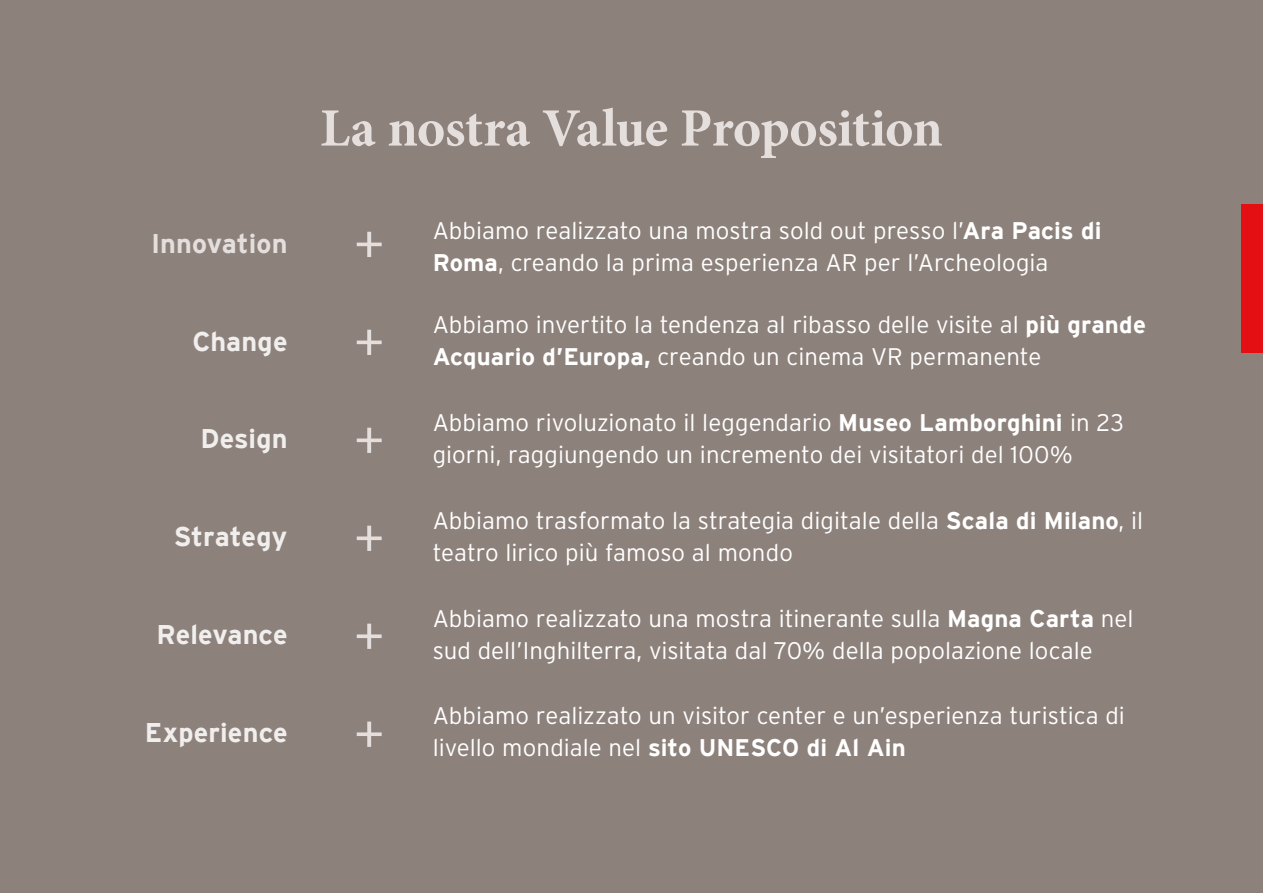
<style>
.page{position:relative;width:1263px;height:893px;background:#8d817b}
.page>*{position:absolute;margin:0;border:0;box-sizing:border-box;transform-origin:0 0}
.t1{font:700 54px "Minion Pro";letter-spacing:-.015em;color:#e4dedc}
.t2{font:700 27px "Interstate";letter-spacing:.005em;color:#f1eeee}
.t3{font:700 27px "Interstate";letter-spacing:.005em;color:#e4dedc}
.t4{font:300 24px/31.7px "Interstate";color:#fff}
.s1{font-weight:700}
</style>
<div class="page">
<svg style="left:357px;top:232px;width:25px;height:25px"></svg>
<svg style="left:357px;top:330px;width:25px;height:25px"></svg>
<svg style="left:357px;top:428px;width:25px;height:25px"></svg>
<svg style="left:357px;top:526px;width:25px;height:25px"></svg>
<svg style="left:357px;top:624px;width:25px;height:25px"></svg>
<svg style="left:357px;top:722px;width:25px;height:25px"></svg>
<div style="left:1242px;top:204px;width:21px;height:148px;background:#e30f13"></div>
<p class="t3" style="left:151px;top:228px;width:138px">Innovation</p>
<p class="t2" style="left:192px;top:326px;width:97px">Change</p>
<p class="t2" style="left:200px;top:424px;width:89px">Design</p>
<p class="t2" style="left:174px;top:522px;width:115px">Strategy</p>
<p class="t2" style="left:157px;top:620px;width:132px">Relevance</p>
<p class="t2" style="left:145px;top:718px;width:144px">Experience</p>
<h1 class="t1" style="left:320px;top:90px;width:624px">La nostra Value Proposition</h1>
<p class="t4" style="left:433px;top:215px;width:670px">Abbiamo realizzato una mostra sold out presso l’<span class="s1">Ara Pacis di<br>Roma</span>, creando la prima esperienza AR per l’Archeologia</p>
<p class="t4" style="left:433px;top:309px;width:715px">Abbiamo invertito la tendenza al ribasso delle visite al <span class="s1">più grande<br>Acquario d’Europa,</span> creando un cinema VR permanente</p>
<p class="t4" style="left:433px;top:407px;width:693px">Abbiamo rivoluzionato il leggendario <span class="s1">Museo Lamborghini</span> in 23 giorni, raggiungendo un incremento dei visitatori del 100%</p>
<p class="t4" style="left:433px;top:505px;width:712px">Abbiamo trasformato la strategia digitale della <span class="s1">Scala di Milano</span>, il teatro lirico più famoso al mondo</p>
<p class="t4" style="left:433px;top:603px;width:702px">Abbiamo realizzato una mostra itinerante sulla <span class="s1">Magna Carta</span> nel sud dell’Inghilterra, visitata dal 70% della popolazione locale</p>
<p class="t4" style="left:433px;top:699px;width:694px">Abbiamo realizzato un visitor center e un’esperienza turistica di livello mondiale nel <span class="s1">sito UNESCO di Al Ain</span></p>
</div>
